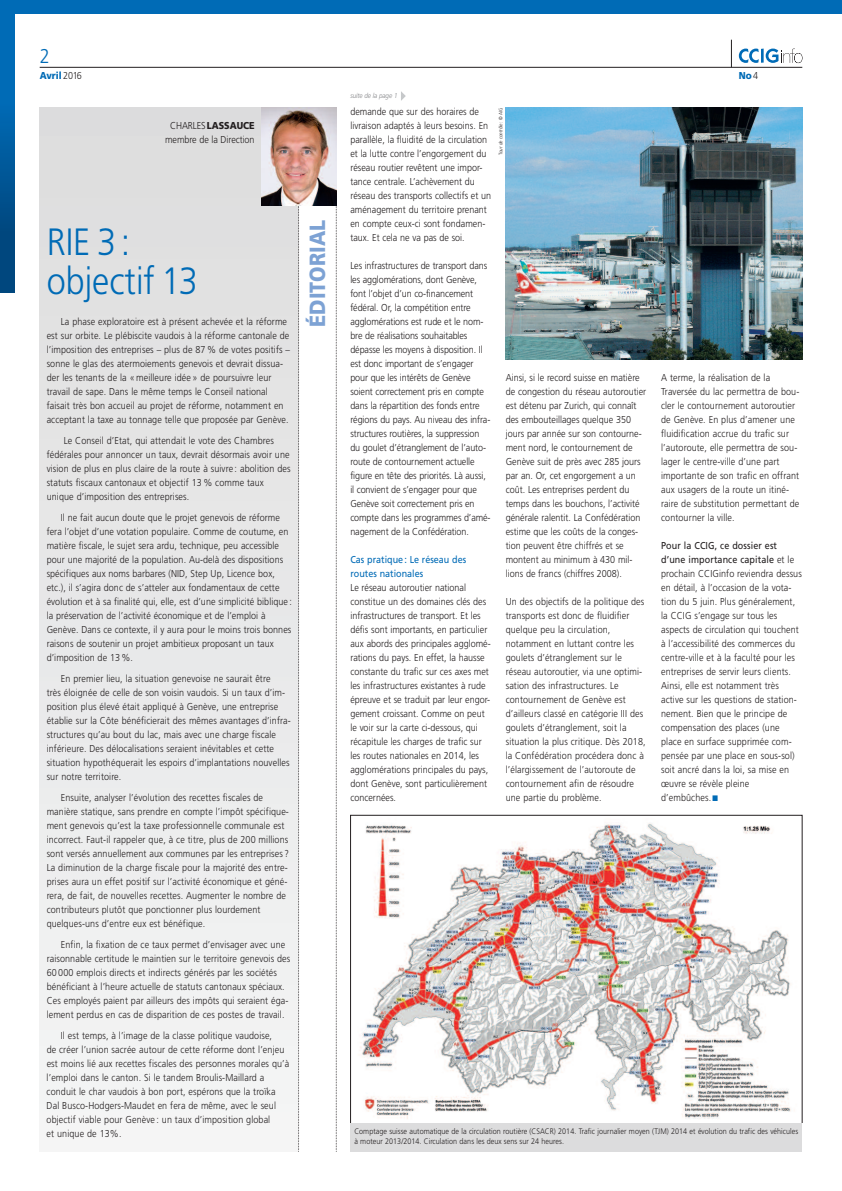
<style>
.page{position:relative;width:842px;height:1191px;background:#fff}
.page>*{position:absolute;margin:0;border:0;box-sizing:border-box;transform-origin:0 0}
.t1{font:300 38px/39px "Frutiger";color:#006bb6;scale:.9 1}
.t2{font:900 22px "Frutiger";color:#7da2d4;scale:.9 1}
.t3{font:300 20px "Frutiger";color:#006bb6;scale:.9 1}
.t4{font:300 10px/14px "Frutiger";letter-spacing:.01em;color:#231f20;scale:.9 1}
.t5{font:300 10px/14px "Frutiger";letter-spacing:-.01em;color:#231f20;scale:.9 1}
.t6{font:10px/14px "Frutiger";color:#006bb6;scale:.9 1}
.t7{font:900 10px "Frutiger";color:#006bb6;scale:.9 1}
.t8{font:300 8px/10px "Frutiger";letter-spacing:.005em;color:#231f20;scale:.9 1}
.t9{font:italic 300 7px "Frutiger";letter-spacing:-.01em;color:#828386;scale:.9 1}
.t10{font:italic 300 5px "Frutiger";color:#231f20;scale:.9 1}
.s1{font-weight:300;color:#231f20}
.s2{font-weight:900}
.s3{font-style:normal}
.s4{font-weight:400}
.s5{color:#006bb6}
</style>
<div class="page">
<hr style="left:40px;top:67px;width:762px;height:1px;background:#231f20">
<svg style="left:739px;top:49px;width:63px;height:14px"></svg>
<svg style="left:731px;top:40px;width:1px;height:27px"></svg>
<div style="left:0;top:0;width:842px;height:14px;background:#006bb6"></div>
<div style="left:0;top:229px;width:14px;height:63px;background:#00477e"></div>
<div style="left:0;top:0;width:14px;height:110px;background:#006bb6"></div>
<svg style="left:0;top:110px;width:14px;height:119px;background:#005899"></svg>
<svg style="left:401px;top:91px;width:5px;height:10px"></svg>
<div style="left:40px;top:108px;width:259px;height:1043px;background:#e8e9ea"></div>
<svg style="left:298px;top:206px;width:1px;height:944px"></svg>
<svg style="left:336px;top:206px;width:1px;height:946px"></svg>
<img style="left:359px;top:823px;width:432px;height:296px">
<img style="left:506px;top:108px;width:296px;height:251px">
<img style="left:262px;top:108px;width:74px;height:98px">
<svg style="left:350px;top:1151px;width:452px;height:1px"></svg>
<div style="left:350px;top:1123px;width:452px;height:28px;background:#dcdcdd"></div>
<h3 class="t3" style="left:40px;top:48px;width:13px">2</h3>
<p class="t7" style="left:40px;top:72px;width:48px">Avril <span class="s1">2016</span></p>
<p class="t7" style="left:739px;top:72px;width:23px">No<span class="s1">4</span></p>
<p class="t9" style="left:350px;top:93px;width:54px">suite de la page 1</p>
<p class="t4" style="left:165px;top:120px;width:101px;text-align:center">CHARLES<span class="s2">LASSAUCE </span>membre de la Direction</p>
<h1 class="t1" style="left:47px;top:226px;width:169px">RIE 3: objectif 13</h1>
<p class="t4" style="left:47px;top:315px;width:272px;text-indent:14px">La phase exploratoire est à présent achevée et la réforme est sur orbite. Le plébiscite vaudois à la réforme cantonale de l’imposition des entreprises – plus de 87% de votes positifs – sonne le glas des atermoiements genevois et devrait dissua&shy;der les tenants de la « meilleure idée » de poursuivre leur travail de sape. Dans le même temps le Conseil national faisait très bon accueil au projet de réforme, notamment en acceptant la taxe au tonnage telle que proposée par Genève.</p>
<p class="t4" style="left:47px;top:434px;width:272px;text-indent:17px">Le Conseil d’Etat, qui attendait le vote des Chambres fédérales pour annoncer un taux, devrait désormais avoir une vision de plus en plus claire de la route à suivre : abolition des statuts fiscaux cantonaux et objectif 13% comme taux unique d’imposition des entreprises.</p>
<p class="t4" style="left:47px;top:511px;width:274px;text-indent:14px">Il ne fait aucun doute que le projet genevois de réforme fera l’objet d’une votation populaire. Comme de coutume, en matière fiscale, le sujet sera ardu, technique, peu accessible pour une majorité de la population. Au-delà des dispositions spécifiques aux noms barbares (NID, Step Up, Licence box, etc.), il s’agira donc de s’atteler aux fondamentaux de cette évolution et à sa finalité qui, elle, est d’une simplicité biblique : la préservation de l’activité économique et de l’emploi à Genève. Dans ce contexte, il y aura pour le moins trois bonnes raisons de soutenir un projet ambitieux proposant un taux d’imposition de 13%.</p>
<p class="t4" style="left:47px;top:672px;width:273px;text-indent:14px">En premier lieu, la situation genevoise ne saurait être<br>très éloignée de celle de son voisin vaudois. Si un taux d’im&shy;position plus élevé était appliqué à Genève, une entreprise établie sur la Côte bénéficierait des mêmes avantages d’infra&shy;structures qu’au bout du lac, mais avec une charge fiscale inférieure. Des délocalisations seraient inévitables et cette situation hypothéquerait les espoirs d’implantations nouvelles sur notre territoire.</p>
<p class="t4" style="left:47px;top:791px;width:271px;text-indent:14px">Ensuite, analyser l’évolution des recettes fiscales de manière statique, sans prendre en compte l’impôt spécifique&shy;ment genevois qu’est la taxe professionnelle communale est incorrect. Faut-il rappeler que, à ce titre, plus de 200 millions sont versés annuellement aux communes par les entreprises ?<br>La diminution de la charge fiscale pour la majorité des entre&shy;prises aura un effet positif sur l’activité économique et géné&shy;rera, de fait, de nouvelles recettes. Augmenter le nombre de contributeurs plutôt que ponctionner plus lourdement quelques-uns d’entre eux est bénéfique.</p>
<p class="t4" style="left:47px;top:938px;width:272px;text-indent:14px">Enfin, la fixation de ce taux permet d’envisager avec une raisonnable certitude le maintien sur le territoire genevois des 60 000 emplois directs et indirects générés par les sociétés bénéficiant à l’heure actuelle de statuts cantonaux spéciaux.<br>Ces employés paient par ailleurs des impôts qui seraient éga&shy;lement perdus en cas de disparition de ces postes de travail.</p>
<p class="t4" style="left:47px;top:1029px;width:271px;text-indent:14px">Il est temps, à l’image de la classe politique vaudoise,<br>de créer l’union sacrée autour de cette réforme dont l’enjeu est moins lié aux recettes fiscales des personnes morales qu’à l’emploi dans le canton. Si le tandem Broulis-Maillard a conduit le char vaudois à bon port, espérons que la troïka Dal Busco-Hodgers-Maudet en fera de même, avec le seul objectif viable pour Genève : un taux d’imposition global<br>et unique de 13%.</p>
<h2 class="t2" style="left:309px;top:327px;width:120px;rotate:-90deg">ÉDITORIAL</h2>
<p class="t4" style="left:350px;top:105px;width:158px">demande que sur des horaires de livraison adaptés à leurs besoins. En parallèle, la fluidité de la circulation et la lutte contre l’engorgement du réseau routier revêtent une impor&shy;tance centrale. L’achèvement du réseau des transports collectifs et un aménagement du territoire prenant en compte ceux-ci sont fondamen&shy;taux. Et cela ne va pas de soi.</p>
<p class="t5" style="left:350px;top:259px;width:157px">Les infrastructures de transport dans les agglomérations, dont Genève, font l’objet d’un co-financement fédéral. Or, la compétition entre agglomérations est rude et le nom&shy;bre de réalisations souhaitables dépasse les moyens à disposition. Il est donc important de s’engager pour que les intérêts de Genève soient correctement pris en compte dans la répartition des fonds entre régions du pays. Au niveau des infra&shy;structures routières, la suppression du goulet d’étranglement de l’auto&shy;route de contournement actuelle figure en tête des priorités. Là aussi, il convient de s’engager pour que Genève soit correctement pris en compte dans les programmes d’amé&shy;nagement de la Confédération.</p>
<p class="t6" style="left:350px;top:553px;width:130px">Cas pratique : Le réseau des routes nationales</p>
<p class="t4" style="left:350px;top:581px;width:157px">Le réseau autoroutier national constitue un des domaines clés des infrastructures de transport. Et les défis sont importants, en particulier aux abords des principales agglomé&shy;rations du pays. En effet, la hausse constante du trafic sur ces axes met les infrastructures existantes à rude épreuve et se traduit par leur engor&shy;gement croissant. Comme on peut le voir sur la carte ci-dessous, qui récapitule les charges de trafic sur les routes nationales en 2014, les agglomérations principales du pays, dont Genève, sont particulièrement concernées.</p>
<p class="t10" style="left:499px;top:155px;width:54px;rotate:-90deg"><span class="s3">T</span>our de contrôle : <span class="s3">© AIG</span></p>
<p class="t4" style="left:506px;top:371px;width:157px">Ainsi, si le record suisse en matière de congestion du réseau autoroutier est détenu par Zurich, qui connaît des embouteillages quelque 350 jours par année sur son contourne&shy;ment nord, le contournement de Genève suit de près avec 285 jours par an. Or, cet engorgement a un coût. Les entreprises perdent du temps dans les bouchons, l’activité générale ralentit. La Confédération estime que les coûts de la conges&shy;tion peuvent être chiffrés et se montent au minimum à 430 mil&shy;lions de francs (chiffres 2008).</p>
<p class="t4" style="left:506px;top:595px;width:157px">Un des objectifs de la politique des transports est donc de fluidifier quelque peu la circulation, notamment en luttant contre les goulets d’étranglement sur le réseau autoroutier, via une optimi&shy;sation des infrastructures. Le contournement de Genève est d’ailleurs classé en catégorie III des goulets d’étranglement, soit la situation la plus critique. Dès 2018, la Confédération procédera donc à l’élargissement de l’autoroute de contournement afin de résoudre une partie du problème.</p>
<p class="t4" style="left:661px;top:371px;width:155px">A terme, la réalisation de la<br>Traversée du lac permettra de bou&shy;cler le contournement autoroutier de Genève. En plus d’amener une fluidification accrue du trafic sur l’autoroute, elle permettra de sou&shy;lager le centre-ville d’une part importante de son trafic en offrant aux usagers de la route un itiné&shy;raire de substitution permettant de contourner la ville.</p>
<p class="t4" style="left:661px;top:539px;width:158px"><span class="s4">Pour la CCIG, ce dossier est d’une importance capitale</span> et le prochain CCIGinfo reviendra dessus en détail, à l’occasion de la vota&shy;tion du 5 juin. Plus généralement, la CCIG s’engage sur tous les aspects de circulation qui touchent à l’accessibilité des commerces du centre-ville et à la faculté pour les entreprises de servir leurs clients.<br>Ainsi, elle est notamment très active sur les questions de station&shy;nement. Bien que le principe de compensation des places (une place en surface supprimée com&shy;pensée par une place en sous-sol) soit ancré dans la loi, sa mise en œuvre se révèle pleine<br>d’embûches. <span class="s5">■</span></p>
<p class="t8" style="left:354px;top:1127px;width:495px">Comptage suisse automatique de la circulation routière (CSACR) 2014. Trafic journalier moyen (TJM) 2014 et évolution du trafic des véhicules à moteur 2013/2014. Circulation dans les deux sens sur 24 heures.</p>
</div>
